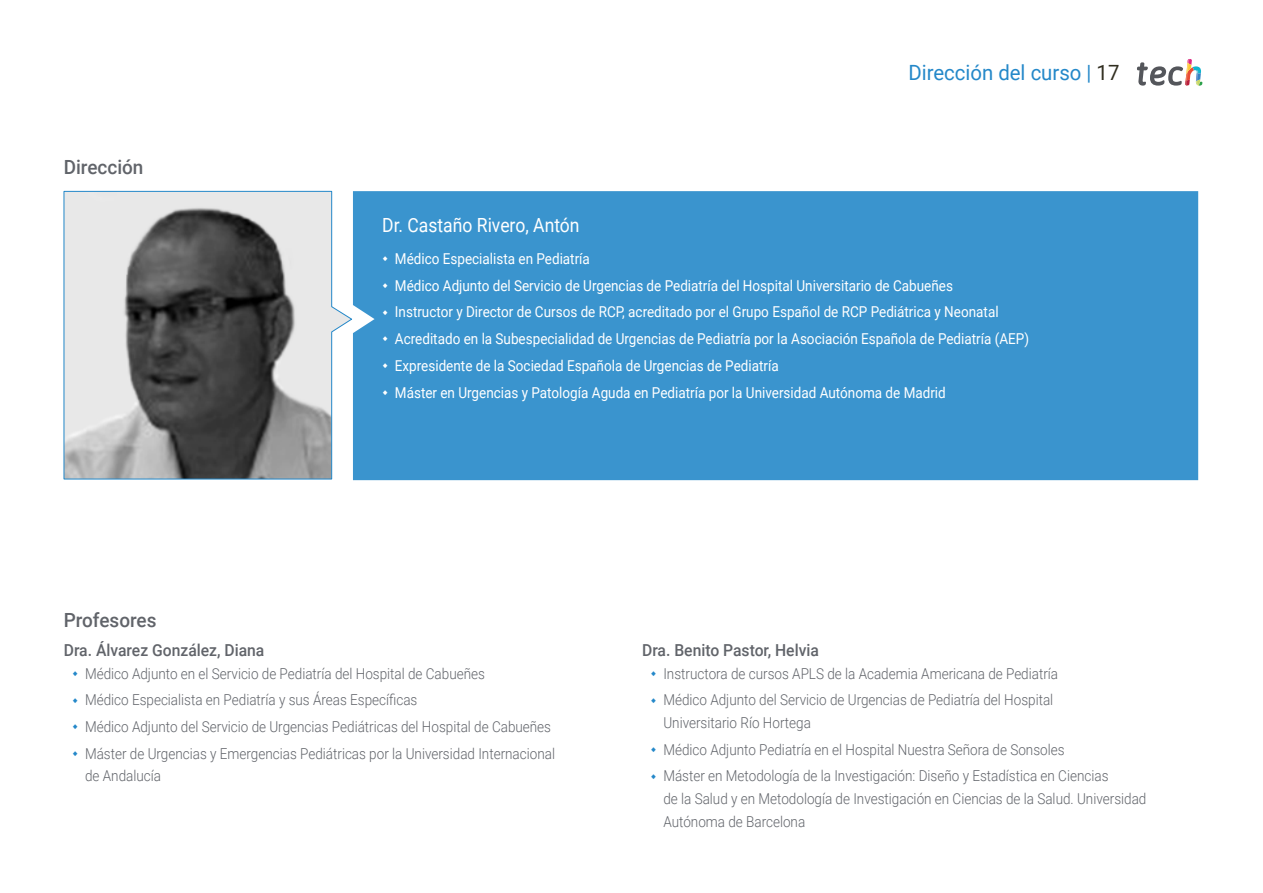
<style>
.page{position:relative;width:1263px;height:893px;background:#fff}
.page>*{position:absolute;margin:0;border:0;box-sizing:border-box;transform-origin:0 0}
.t1{font:21px "Roboto";color:#2488c9}
.t2{font:19.5px "Roboto";color:#fff;scale:.9 1}
.t3{font:500 19.5px "Roboto";color:#61646a}
.t4{font:500 16.5px "Roboto";color:#61646a;scale:.95 1}
.t5{font:300 15px/26.7px "Roboto";color:#61646a;scale:.9 1}
.t6{font:15px/26.7px "Roboto";color:#fff;scale:.9 1}
.s1{color:#312e20}
</style>
<div class="page">
<svg style="left:1137px;top:59px;width:65px;height:27px"></svg>
<div style="left:353px;top:191px;width:845px;height:289px;background:#3a94ce"></div>
<svg style="left:64px;top:191px;width:288px;height:288px;background:#969898"></svg>
<svg style="left:383px;top:256px;width:4px;height:5px"></svg>
<svg style="left:383px;top:283px;width:4px;height:5px"></svg>
<svg style="left:383px;top:310px;width:4px;height:5px"></svg>
<svg style="left:383px;top:336px;width:4px;height:5px"></svg>
<svg style="left:383px;top:363px;width:4px;height:5px"></svg>
<svg style="left:383px;top:390px;width:4px;height:5px"></svg>
<h2 class="t3" style="left:64px;top:153px;width:81px">Dirección</h2>
<h1 class="t1" style="left:908px;top:57px;width:213px">Dirección del curso | <span class="s1">17</span></h1>
<h2 class="t2" style="left:382px;top:211px;width:221px">Dr. Castaño Rivero, Antón</h2>
<p class="t6" style="left:395px;top:245px;width:706px">Médico Especialista en Pediatría<br>Médico Adjunto del Servicio de Urgencias de Pediatría del Hospital Universitario de Cabueñes<br>Instructor y Director de Cursos de RCP, acreditado por el Grupo Español de RCP Pediátrica y Neonatal Acreditado en la Subespecialidad de Urgencias de Pediatría por la Asociación Española de Pediatría (AEP)<br>Expresidente de la Sociedad Española de Urgencias de Pediatría<br>Máster en Urgencias y Patología Aguda en Pediatría por la Universidad Autónoma de Madrid</p>
<h2 class="t3" style="left:64px;top:606px;width:94px">Profesores</h2>
<p class="t4" style="left:64px;top:639px;width:213px">Dra. Álvarez González, Diana</p>
<p class="t5" style="left:85px;top:659px;width:524px">Médico Adjunto en el Servicio de Pediatría del Hospital de Cabueñes<br>Médico Especialista en Pediatría y sus Áreas Específicas<br>Médico Adjunto del Servicio de Urgencias Pediátricas del Hospital de Cabueñes Máster de Urgencias y Emergencias Pediátricas por la Universidad Internacional</p>
<p class="t5" style="left:85px;top:762px;width:86px">de Andalucía</p>
<p class="t4" style="left:642px;top:639px;width:188px">Dra. Benito Pastor, Helvia</p>
<p class="t5" style="left:663px;top:659px;width:440px">Instructora de cursos APLS de la Academia Americana de Pediatría<br>Médico Adjunto del Servicio de Urgencias de Pediatría del Hospital</p>
<p class="t5" style="left:663px;top:709px;width:496px">Universitario Río Hortega<br>Médico Adjunto Pediatría en el Hospital Nuestra Señora de Sonsoles<br>Máster en Metodología de la Investigación: Diseño y Estadística en Ciencias</p>
<p class="t5" style="left:663px;top:787px;width:538px;line-height:22.5px">de la Salud y en Metodología de Investigación en Ciencias de la Salud. Universidad<br>Autónoma de Barcelona</p>
</div>
